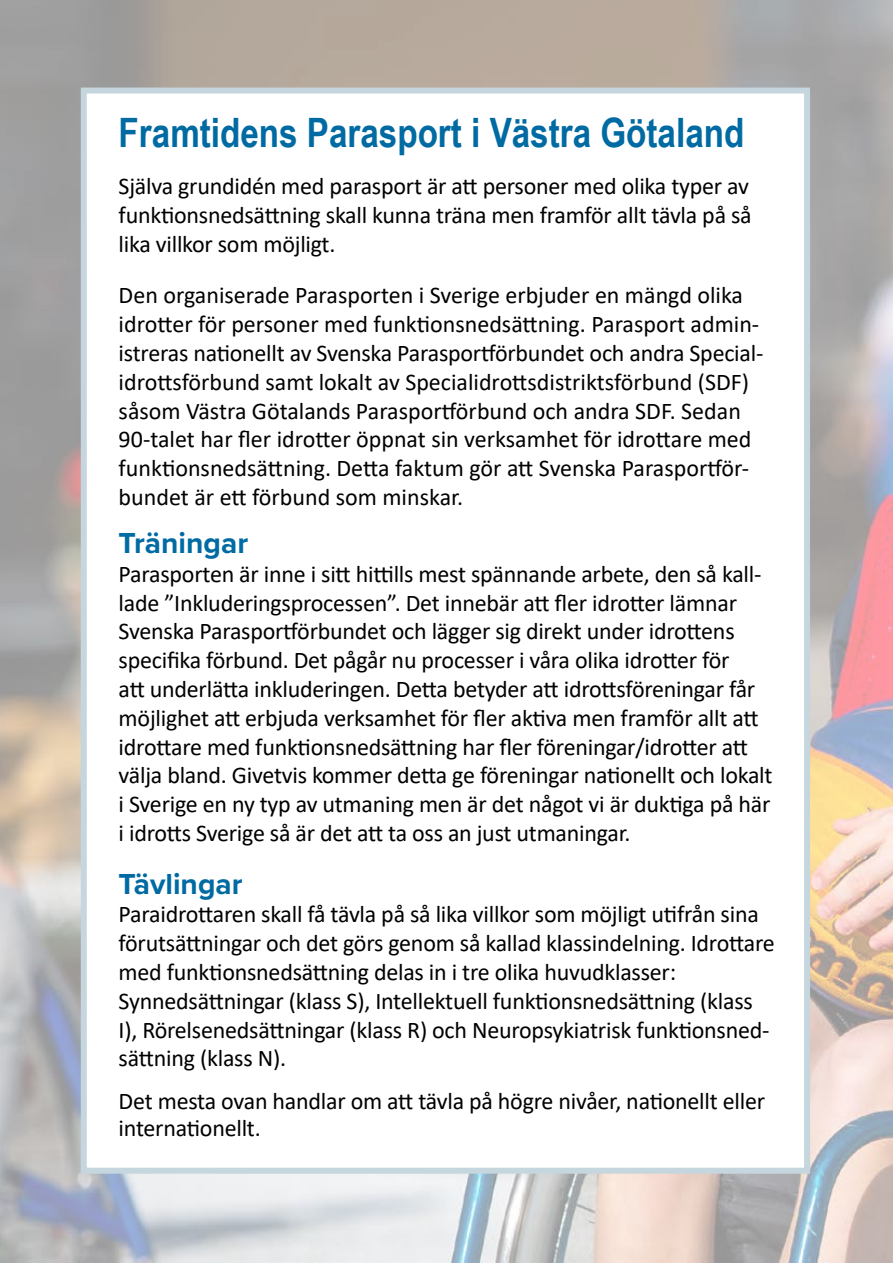
<style>
.page{position:relative;width:893px;height:1263px;background:#fff}
.page>*{position:absolute;margin:0;border:0;box-sizing:border-box;transform-origin:0 0}
.t1{font:700 40.5px "Arial Narrow";color:#006aa3}
.t2{font:700 30px "Proxima Nova";color:#006aa3}
.t3{font:24px/28.8px "Calibri";letter-spacing:-.01em;color:#000}
</style>
<div class="page">
<img style="left:0;top:0;width:893px;height:1262px">
<div style="left:81px;top:88px;width:729px;height:1086px;background:#fff;border:6px solid #c6d6df"></div>
<h1 class="t1" style="left:119px;top:103px;width:627px">Framtidens Parasport i Västra Götaland</h1>
<p class="t3" style="left:119px;top:171px;width:635px;text-align:justify">Själva grundidén med parasport är att personer med olika typer av funktionsnedsättning skall kunna träna men framför allt tävla på så lika villkor som möjligt.</p>
<p class="t3" style="left:119px;top:280px;width:646px">Den organiserade Parasporten i Sverige erbjuder en mängd olika idrotter för personer med funktionsnedsättning. Parasport admin&shy;istreras nationellt av Svenska Parasportförbundet och andra Special&shy;idrottsförbund samt lokalt av Specialidrottsdistriktsförbund (SDF) såsom Västra Götalands Parasportförbund och andra SDF. Sedan 90-talet har fler idrotter öppnat sin verksamhet för idrottare med funktionsnedsättning. Detta faktum gör att Svenska Parasportför&shy;bundet är ett förbund som minskar.</p>
<p class="t2" style="left:119px;top:521px;width:131px">Träningar</p>
<p class="t3" style="left:119px;top:559px;width:655px">Parasporten är inne i sitt hittills mest spännande arbete, den så kal - lade ”Inkluderingsprocessen”. Det innebär att fler idrotter lämnar Svenska Parasportförbundet och lägger sig direkt under idrottens specifika förbund. Det pågår nu processer i våra olika idrotter för<br>att underlätta inkluderingen. Detta betyder att idrottsföreningar får möjlighet att erbjuda verksamhet för fler aktiva men framför allt att idrottare med funktionsnedsättning har fler föreningar/idrotter att välja bland. Givetvis kommer detta ge föreningar nationellt och lokalt i Sverige en ny typ av utmaning men är det något vi är duktiga på här i idrotts Sverige så är det att ta oss an just utmaningar.</p>
<p class="t2" style="left:119px;top:861px;width:125px">Tävlingar</p>
<p class="t3" style="left:119px;top:899px;width:658px">Paraidrottaren skall få tävla på så lika villkor som möjligt utifrån sina förutsättningar och det görs genom så kallad klassindelning. Idrottare med funktionsnedsättning delas in i tre olika huvudklasser:<br>Synnedsättningar (klass S), Intellektuell funktionsnedsättning (klass I), Rörelsenedsättningar (klass R) och Neuropsykiatrisk funktionsned&shy;sättning (klass N).</p>
<p class="t3" style="left:119px;top:1086px;width:648px;line-height:27px">Det mesta ovan handlar om att tävla på högre nivåer, nationellt eller internationellt.</p>
</div>
